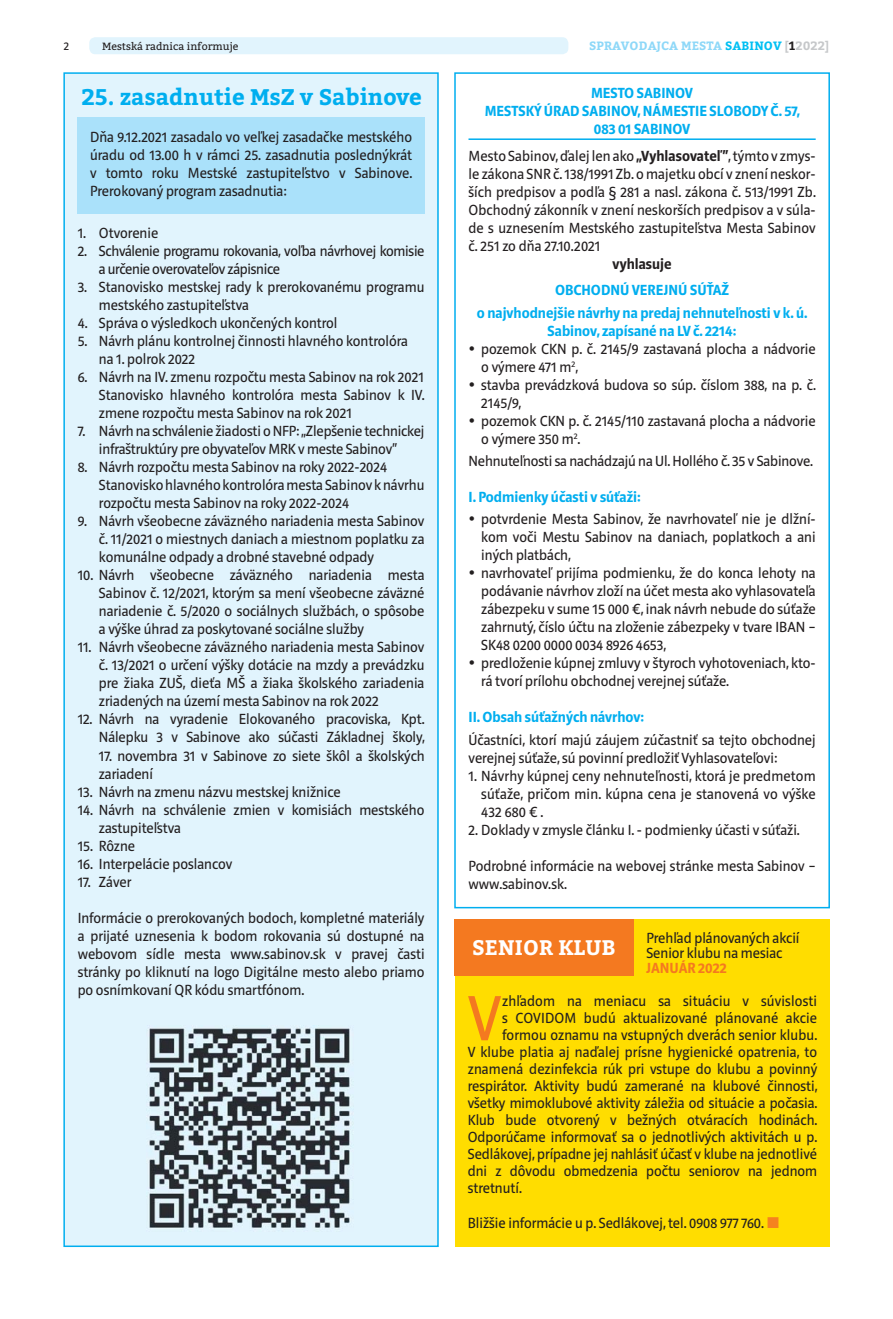
<style>
.page{position:relative;width:893px;height:1319px;background:#fff}
.page>*{position:absolute;margin:0;border:0;box-sizing:border-box;transform-origin:0 0}
.t1{font:65.25px "Riga";color:#f47920}
.t2{font:700 22.5px "Bitter";color:#00aeef}
.t3{font:700 21px "Bitter";letter-spacing:.01em;color:#fff}
.t4{font:15px/18px "Riga";color:#231f20}
.t5{font:700 15px/18px "Riga";color:#00aeef;text-align:center}
.t6{font:15px/18px "Riga";letter-spacing:-.02em;color:#231f20}
.t7{font:700 15px "Riga";color:#f47920}
.t8{font:700 15px "Riga";color:#231f20}
.t9{font:700 12px "Bitter";letter-spacing:.01em;color:#8ed8f8}
.t10{font:12px "Riga";color:#231f20}
.t11{font:10.5px "Bitter";color:#231f20}
.s1{color:#00c0f3}
.s2{color:#c6c8ca}
.s3{color:#231f20}
.s4{font-weight:700}
</style>
<div class="page">
<div style="left:89px;top:37px;width:479px;height:17px;background:#e1f4fd;border-radius:6px"></div>
<div style="left:64px;top:73px;width:374px;height:1172px;background:#e1f4fd"></div>
<div style="left:63px;top:72px;width:376px;height:1174px;border:2px solid #00aeef"></div>
<div style="left:77px;top:117px;width:348px;height:97px;background:#aae1fa"></div>
<img style="left:146px;top:1028px;width:207px;height:201px">
<hr style="left:468px;top:138px;width:348px;height:2px;background:#00aeef">
<div style="left:454px;top:72px;width:376px;height:836px;border:2px solid #00aeef"></div>
<div style="left:455px;top:918px;width:375px;height:328px;background:#fd0"></div>
<div style="left:454px;top:918px;width:180px;height:56px;background:#f47920"></div>
<p class="t10" style="left:64px;top:40px;width:7px">2</p>
<p class="t11" style="left:102px;top:41px;width:138px">Mestská radnica informuje</p>
<p class="t9" style="left:589px;top:40px;width:242px">SPRAVODAJCA MESTA <span class="s1">SABINOV</span> <span class="s2">[</span><span class="s3">1</span><span class="s2">2022]</span></p>
<h2 class="t2" style="left:82px;top:87px;width:342px">25. zasadnutie MsZ v Sabinove</h2>
<p class="t4" style="left:90px;top:128px;width:324px;text-align:justify">Dňa 9.12.2021 zasadalo vo veľkej zasadačke mestského úradu od 13.00 h v rámci 25. zasadnutia poslednýkrát v tomto roku Mestské zastupiteľstvo v Sabinove.<br>Prerokovaný program zasadnutia:</p>
<p class="t4" style="left:78px;top:225px;width:82px">1. Otvorenie</p>
<p class="t6" style="left:99px;top:243px;width:327px;text-indent:-21px">2. Schválenie programu rokovania, voľba návrhovej komisie a určenie overovateľov zápisnice</p>
<p class="t4" style="left:99px;top:279px;width:327px;text-indent:-21px">3. Stanovisko mestskej rady k prerokovanému programu mestského zastupiteľstva</p>
<p class="t4" style="left:78px;top:315px;width:261px">4. Správa o výsledkoch ukončených kontrol</p>
<p class="t4" style="left:99px;top:333px;width:311px;text-indent:-21px">5. Návrh plánu kontrolnej činnosti hlavného kontrolóra na 1. polrok 2022</p>
<p class="t4" style="left:99px;top:369px;width:327px;text-align:justify;text-indent:-21px">6. Návrh na IV. zmenu rozpočtu mesta Sabinov na rok 2021<br>Stanovisko hlavného kontrolóra mesta Sabinov k IV. zmene rozpočtu mesta Sabinov na rok 2021</p>
<p class="t4" style="left:78px;top:423px;width:348px;text-align:center">7. Návrh na schválenie žiadosti o NFP: „Zlepšenie technickej infraštruktúry pre obyvateľov MRK v meste Sabinov“</p>
<p class="t4" style="left:99px;top:459px;width:327px;text-indent:-21px">8. Návrh rozpočtu mesta Sabinov na roky 2022-2024<br>Stanovisko hlavného kontrolóra mesta Sabinov k návrhu rozpočtu mesta Sabinov na roky 2022-2024</p>
<p class="t4" style="left:99px;top:513px;width:327px;text-align:justify;text-indent:-21px">9. Návrh všeobecne záväzného nariadenia mesta Sabinov č. 11/2021 o miestnych daniach a miestnom poplatku za komunálne odpady a drobné stavebné odpady</p>
<p class="t4" style="left:99px;top:567px;width:327px;text-align:justify;text-indent:-21px">10. Návrh všeobecne záväzného nariadenia mesta Sabinov č. 12/2021, ktorým sa mení všeobecne záväzné nariadenie č. 5/2020 o sociálnych službách, o spôsobe a výške úhrad za poskytované sociálne služby</p>
<p class="t4" style="left:99px;top:639px;width:327px;text-align:justify;text-indent:-21px">11. Návrh všeobecne záväzného nariadenia mesta Sabinov č. 13/2021 o určení výšky dotácie na mzdy a prevádzku pre žiaka ZUŠ, dieťa MŠ a žiaka školského zariadenia zriadených na území mesta Sabinov na rok 2022</p>
<p class="t4" style="left:78px;top:711px;width:349px;text-align:right">12. Návrh na vyradenie Elokovaného pracoviska, Kpt.<br>Nálepku 3 v Sabinove ako súčasti Základnej školy,</p>
<p class="t4" style="left:99px;top:747px;width:327px">17. novembra 31 v Sabinove zo siete škôl a školských zariadení</p>
<p class="t4" style="left:78px;top:783px;width:265px">13. Návrh na zmenu názvu mestskej knižnice</p>
<p class="t4" style="left:99px;top:801px;width:327px;text-indent:-21px">14. Návrh na schválenie zmien v komisiách mestského zastupiteľstva</p>
<p class="t4" style="left:78px;top:837px;width:59px">15. Rôzne</p>
<p class="t4" style="left:78px;top:855px;width:156px">16. Interpelácie poslancov</p>
<p class="t4" style="left:78px;top:873px;width:55px">17. Záver</p>
<p class="t4" style="left:78px;top:909px;width:348px;text-align:justify">Informácie o prerokovaných bodoch, kompletné materiály a prijaté uznesenia k bodom rokovania sú dostupné na webovom sídle mesta www.sabinov.sk v pravej časti stránky po kliknutí na logo Digitálne mesto alebo priamo po osnímkovaní QR kódu smartfónom.</p>
<p class="t5" style="left:485px;top:85px;width:317px">MESTO SABINOV<br>MESTSKÝ ÚRAD SABINOV, NÁMESTIE SLOBODY Č. 57,<br>083 01 SABINOV</p>
<p class="t4" style="left:468px;top:147px;width:349px;text-align:justify">Mesto Sabinov, ďalej len ako <span class="s4">„Vyhlasovateľ “</span>, týmto v zmys&shy;le zákona SNR č. 138/1991 Zb. o majetku obcí v znení neskor&shy;ších predpisov a podľa § 281 a nasl. zákona č. 513/1991 Zb.<br>Obchodný zákonník v znení neskorších predpisov a v súla&shy;de s uznesením Mestského zastupiteľstva Mesta Sabinov č. 251 zo dňa 27.10.2021</p>
<p class="t8" style="left:613px;top:256px;width:60px">vyhlasuje</p>
<p class="t5" style="left:477px;top:280px;width:332px;line-height:22.2px">OBCHODNÚ VEREJNÚ SÚŤAŽ<br>o najvhodnejšie návrhy na predaj nehnuteľnosti v k. ú.</p>
<p class="t5" style="left:548px;top:322px;width:190px">Sabinov, zapísané na LV č. 2214:</p>
<p class="t4" style="left:481px;top:340px;width:336px;text-indent:-13px">• pozemok CKN p. č. 2145/9 zastavaná plocha a nádvorie o výmere 471 m<sup>2</sup>,</p>
<p class="t4" style="left:481px;top:376px;width:336px;text-indent:-13px">• stavba prevádzková budova so súp. číslom 388, na p. č.<br>2145/9,</p>
<p class="t4" style="left:481px;top:412px;width:336px;text-indent:-13px">• pozemok CKN p. č. 2145/110 zastavaná plocha a nádvorie o výmere 350 m<sup>2</sup>.</p>
<p class="t4" style="left:468px;top:452px;width:346px">Nehnuteľnosti sa nachádzajú na Ul. Hollého č. 35 v Sabinove.</p>
<p class="t5" style="left:468px;top:488px;width:174px">I. Podmienky účasti v súťaži:</p>
<p class="t4" style="left:481px;top:511px;width:336px;text-align:justify;text-indent:-13px">• potvrdenie Mesta Sabinov, že navrhovateľ nie je dlžní&shy;kom voči Mestu Sabinov na daniach, poplatkoch a ani iných platbách,</p>
<p class="t4" style="left:481px;top:565px;width:336px;text-align:justify;text-indent:-13px">• navrhovateľ prijíma podmienku, že do konca lehoty na podávanie návrhov zloží na účet mesta ako vyhlasovateľa zábezpeku v sume 15 000 €, inak návrh nebude do súťaže zahrnutý, číslo účtu na zloženie zábezpeky v tvare IBAN – SK48 0200 0000 0034 8926 4653,</p>
<p class="t4" style="left:481px;top:655px;width:336px;text-indent:-13px">• predloženie kúpnej zmluvy v štyroch vyhotoveniach, kto&shy;rá tvorí prílohu obchodnej verejnej súťaže.</p>
<p class="t5" style="left:468px;top:709px;width:177px">II. Obsah súťažných návrhov:</p>
<p class="t4" style="left:468px;top:731px;width:349px">Účastníci, ktorí majú záujem zúčastniť sa tejto obchodnej verejnej súťaže, sú povinní predložiť Vyhlasovateľovi:</p>
<p class="t4" style="left:481px;top:767px;width:336px;text-align:justify;text-indent:-13px">1. Návrhy kúpnej ceny nehnuteľnosti, ktorá je predmetom súťaže, pričom min. kúpna cena je stanovená vo výške 432 680 € .</p>
<p class="t4" style="left:468px;top:821px;width:333px">2. Doklady v zmysle článku I. - podmienky účasti v súťaži.</p>
<p class="t4" style="left:468px;top:857px;width:349px">Podrobné informácie na webovej stránke mesta Sabinov – www.sabinov.sk.</p>
<h3 class="t3" style="left:472px;top:937px;width:145px">SENIOR KLUB</h3>
<p class="t4" style="left:646px;top:931px;width:155px;line-height:15px">Prehľad plánovaných akcií<br>Senior klubu na mesiac</p>
<p class="t7" style="left:646px;top:961px;width:82px">JANUÁR 2022</p>
<h1 class="t1" style="left:468px;top:985px;width:35px">V</h1>
<p class="t4" style="left:502px;top:992px;width:317px">zhľadom na meniacu sa situáciu v súvislosti</p>
<p class="t4" style="left:502px;top:1009px;width:317px">s COVIDOM budú aktualizované plánované akcie</p>
<p class="t4" style="left:502px;top:1026px;width:317px">formou oznamu na vstupných dverách senior klubu.</p>
<p class="t4" style="left:468px;top:1043px;width:351px">V klube platia aj naďalej prísne hygienické opatrenia, to</p>
<p class="t4" style="left:468px;top:1060px;width:351px">znamená dezinfekcia rúk pri vstupe do klubu a povinný</p>
<p class="t4" style="left:468px;top:1077px;width:351px">respirátor. Aktivity budú zamerané na klubové činnosti,</p>
<p class="t4" style="left:468px;top:1094px;width:351px">všetky mimoklubové aktivity záležia od situácie a počasia.</p>
<p class="t4" style="left:468px;top:1111px;width:351px">Klub bude otvorený v bežných otváracích hodinách.</p>
<p class="t4" style="left:468px;top:1128px;width:351px">Odporúčame informovať sa o jednotlivých aktivitách u p.</p>
<p class="t4" style="left:468px;top:1145px;width:351px">Sedlákovej, prípadne jej nahlásiť účasť v klube na jednotlivé</p>
<p class="t4" style="left:468px;top:1162px;width:351px">dni z dôvodu obmedzenia počtu seniorov na jednom</p>
<p class="t4" style="left:468px;top:1179px;width:56px">stretnutí.</p>
<p class="t4" style="left:468px;top:1213px;width:298px">Bližšie informácie u p. Sedlákovej, tel. 0908 977 760.</p>
</div>
